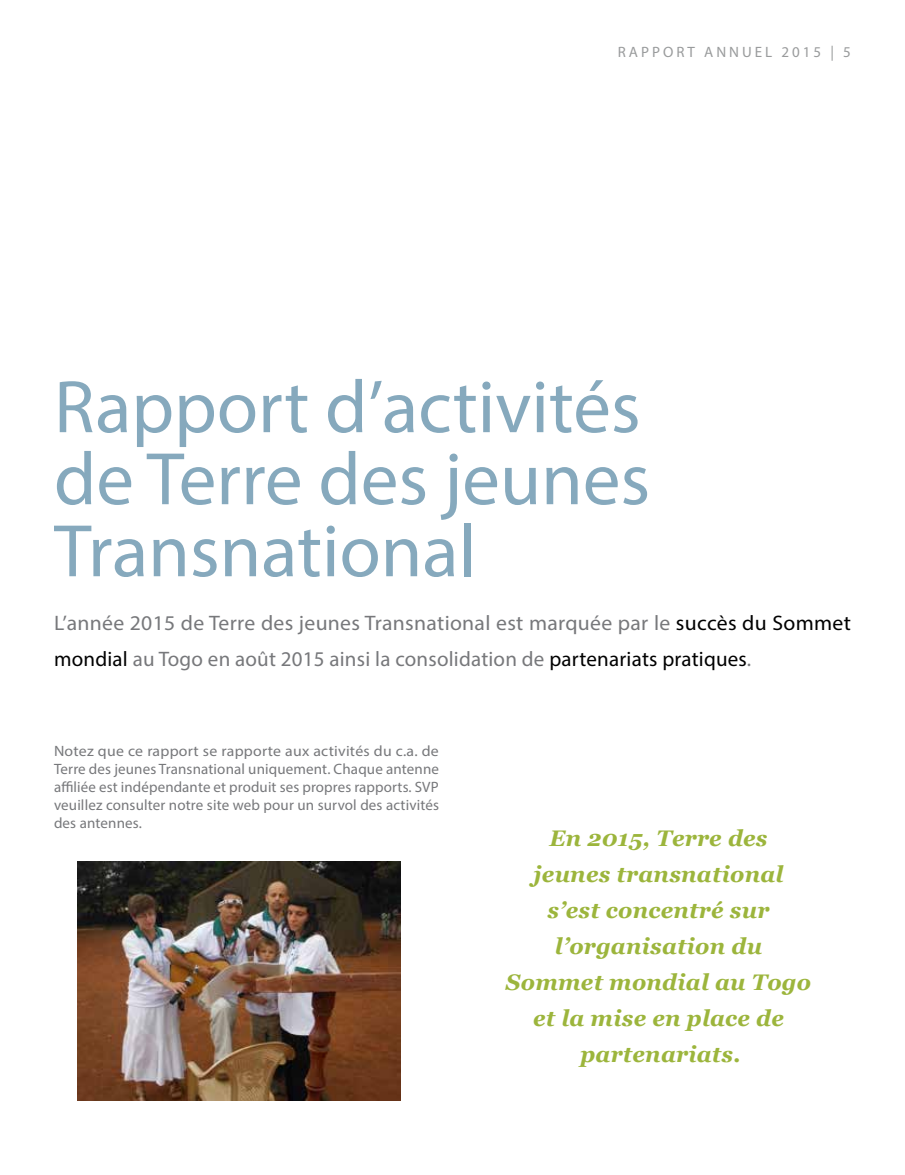
<style>
.page{position:relative;width:905px;height:1175px;background:#fff}
.page>*{position:absolute;margin:0;border:0;box-sizing:border-box;transform-origin:0 0}
.t1{font:75px/72px "Myriad Pro";color:#6894ad}
.t2{font:italic 700 22.5px/36px "Georgia";letter-spacing:.01em;color:#9cb53c;text-align:center}
.t3{font:21px/36px "Myriad Pro";letter-spacing:.01em;color:#77787b}
.t4{font:15px/18px "Myriad Pro";letter-spacing:.01em;color:#77787b;text-align:justify;scale:1.05 1}
.t5{font:15px "Myriad Pro";letter-spacing:.2em;color:#999b9c}
.s1{color:#000}
</style>
<div class="page">
<img style="left:77px;top:861px;width:323px;height:239px">
<p class="t5" style="left:617px;top:43px;width:235px">RAPPORT ANNUEL 2015 | 5</p>
<h1 class="t1" style="left:54px;top:370px;width:597px">Rapport d’activités de Terre des jeunes<br>Transnational</h1>
<h3 class="t3" style="left:54px;top:605px;width:798px">L’année 2015 de Terre des jeunes Transnational est marquée par le <span class="s1">succès du Sommet mondial</span> au Togo en août 2015 ainsi la consolidation de <span class="s1">partenariats pratiques</span>.</h3>
<p class="t4" style="left:54px;top:742px;width:368px">Notez que ce rapport se rapporte aux activités du c.a. de Terre des jeunes Transnational uniquement. Chaque antenne affiliée est indépendante et produit ses propres rapports. SVP veuillez consulter notre site web pour un survol des activités des antennes.</p>
<h2 class="t2" style="left:506px;top:819px;width:307px">En 2015, Terre des<br>jeunes transnational s’est concentré sur l’organisation du<br>Sommet mondial au Togo et la mise en place de partenariats.</h2>
</div>
